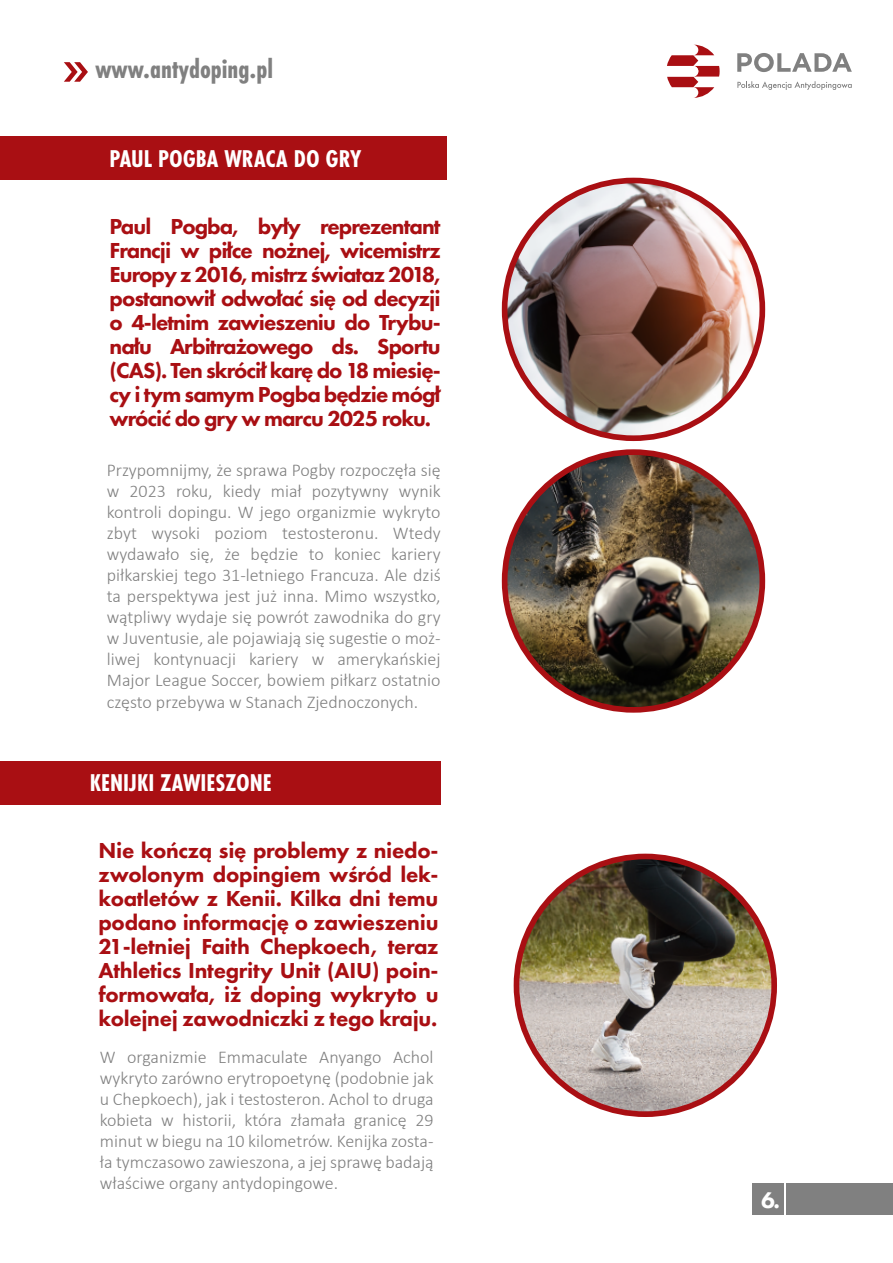
<style>
.page{position:relative;width:893px;height:1263px;background:#fff}
.page>*{position:absolute;margin:0;border:0;box-sizing:border-box;transform-origin:0 0}
.t1{font:700 27.75px "Futura PT Cond";color:#808080}
.t2{font:700 25.2px "Futura PT Cond";color:#fff}
.t3{font:800 23.25px "Futura PT";color:#fff}
.t4{font:800 22.5px/24px "Futura PT";letter-spacing:-.025em;color:#a90f13;text-align:justify}
.t5{font:300 18px/21px "Calibri";color:#808080;text-align:justify}
</style>
<div class="page">
<svg style="left:737px;top:53px;width:115px;height:19px"></svg>
<svg style="left:737px;top:81px;width:115px;height:9px"></svg>
<svg style="left:667px;top:45px;width:53px;height:53px"></svg>
<div style="left:786px;top:1183px;width:107px;height:32px;background:#808080"></div>
<div style="left:752px;top:1183px;width:31px;height:32px;background:#808080"></div>
<svg style="left:64px;top:62px;width:24px;height:20px"></svg>
<div style="left:1px;top:136px;width:446px;height:43px;background:#a90f13"></div>
<div style="left:502px;top:178px;width:263px;height:263px;background:#a90f13;border-radius:50%"></div>
<img style="left:507px;top:183px;width:252px;height:252px;border-radius:126px">
<svg style="left:502px;top:449px;width:263px;height:264px;background:#a9181c"></svg>
<img style="left:507px;top:455px;width:252px;height:252px;border-radius:126px">
<div style="left:0;top:761px;width:441px;height:44px;background:#a90f13"></div>
<div style="left:514px;top:854px;width:263px;height:263px;background:#a90f13;border-radius:50%"></div>
<img style="left:519px;top:859px;width:252px;height:252px;border-radius:126px">
<h1 class="t1" style="left:96px;top:53px;width:179px">www.antydoping.pl</h1>
<h2 class="t2" style="left:110px;top:144px;width:253px">PAUL POGBA WRACA DO GRY</h2>
<p class="t4" style="left:110px;top:214px;width:333px">Paul Pogba, były reprezentant Francji w piłce nożnej, wicemistrz Europy z 2016, mistrz świataz 2018, postanowił odwołać się od decyzji o 4-letnim zawieszeniu do Trybu&shy;nału Arbitrażowego ds. Sportu (CAS). Ten skrócił karę do 18 miesię&shy;cy i tym samym Pogba będzie mógł wrócić do gry w marcu 2025 roku.</p>
<p class="t5" style="left:107px;top:460px;width:335px">Przypomnijmy, że sprawa Pogby rozpoczęła się w 2023 roku, kiedy miał pozytywny wynik kontroli dopingu. W jego organizmie wykryto zbyt wysoki poziom testosteronu. Wtedy wydawało się, że będzie to koniec kariery piłkarskiej tego 31-letniego Francuza. Ale dziś ta perspektywa jest już inna. Mimo wszystko, wątpliwy wydaje się powrót zawodnika do gry w Juventusie, ale pojawiają się sugestie o moż&shy;liwej kontynuacji kariery w amerykańskiej Major League Soccer, bowiem piłkarz ostatnio często przebywa w Stanach Zjednoczonych.</p>
<h2 class="t2" style="left:90px;top:768px;width:184px">KENIJKI ZAWIESZONE</h2>
<p class="t4" style="left:98px;top:838px;width:342px">Nie kończą się problemy z niedo&shy;zwolonym dopingiem wśród lek&shy;koatletów z Kenii. Kilka dni temu podano informację o zawieszeniu 21-letniej Faith Chepkoech, teraz Athletics Integrity Unit (AIU) poin&shy;formowała, iż doping wykryto u kolejnej zawodniczki z tego kraju.</p>
<p class="t5" style="left:100px;top:1046px;width:335px">W organizmie Emmaculate Anyango Achol wykryto zarówno erytropoetynę (podobnie jak u Chepkoech), jak i testosteron. Achol to druga kobieta w historii, która złamała granicę 29 minut w biegu na 10 kilometrów. Kenijka zosta&shy;ła tymczasowo zawieszona, a jej sprawę badają właściwe organy antydopingowe.</p>
<p class="t3" style="left:761px;top:1185px;width:20px">6.</p>
</div>
